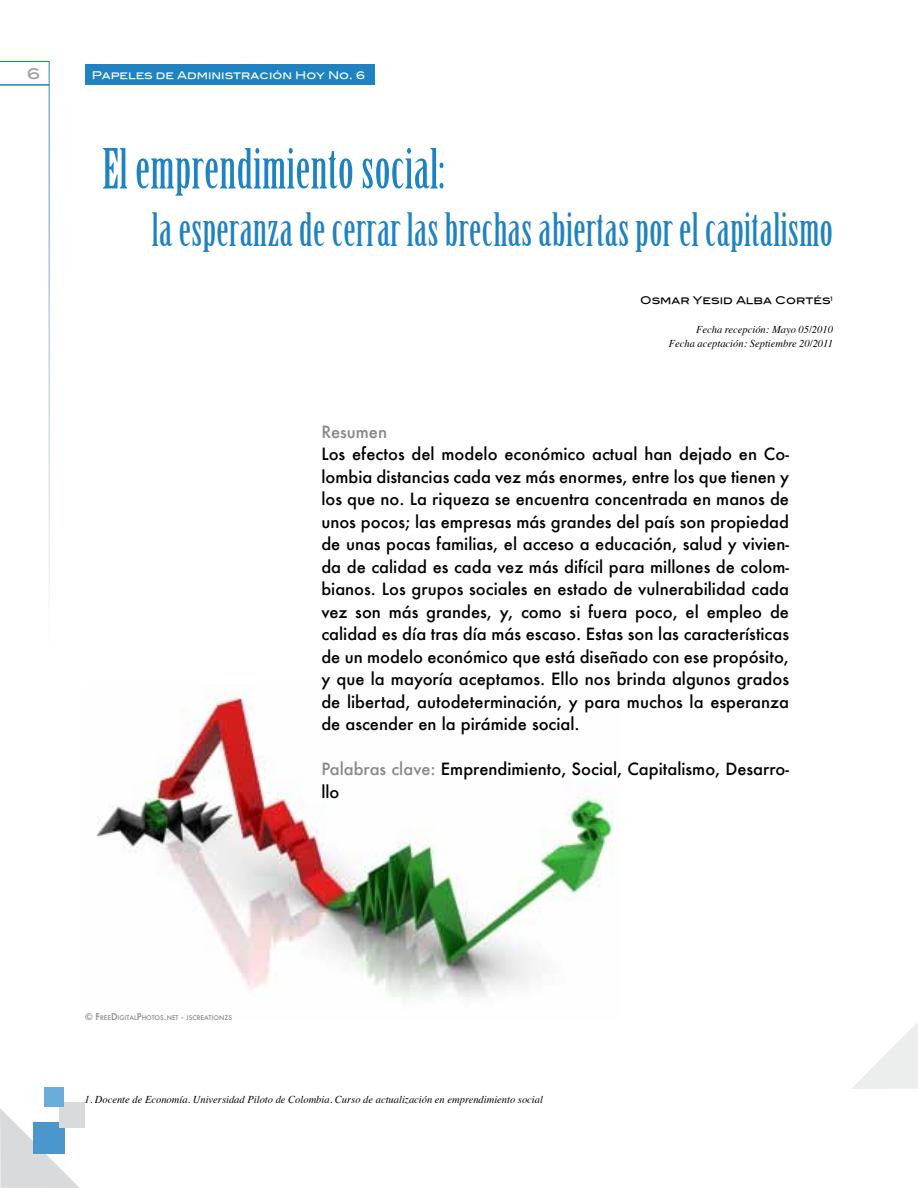
<style>
.page{position:relative;width:918px;height:1188px;background:#fff}
.page>*{position:absolute;margin:0;border:0;box-sizing:border-box;transform-origin:0 0}
.t1{font:54px "Birch Std";letter-spacing:.01em;color:#1f82c1}
.t2{font:45px "Birch Std";letter-spacing:.01em;color:#1f82c1}
.t3{font:500 16.5px/22.5px "Futura";color:#000;text-align:justify}
.t4{font:500 16.5px "Futura";color:#87888a}
.t5{font:15px "Blair Md ITCTT Medium";color:#9c9e9f}
.t6{font:italic 10.5px/13.5px "Times";color:#000;text-align:right}
.t7{font:10.5px "Blair Md ITCTT Medium";color:#fff}
.t8{font:10.5px "Blair Md ITCTT Medium";color:#000}
.t9{font:500 6.3px "Futura";color:#87888a}
.s1{font-size:9px}
.s2{color:#87888a}
</style>
<div class="page">
<svg style="left:852px;top:1022px;width:66px;height:67px"></svg>
<div style="left:85px;top:65px;width:289px;height:20px;background:#1f82c1"></div>
<svg style="left:0;top:1108px;width:80px;height:80px"></svg>
<div style="left:33px;top:1122px;width:32px;height:32px;background:#4a96cd"></div>
<div style="left:59px;top:1102px;width:25px;height:25px;background:#d9dadb"></div>
<div style="left:44px;top:1087px;width:20px;height:20px;background:#6aacda"></div>
<hr style="left:0;top:84px;width:50px;height:2px;background:#1f82c1">
<hr style="left:0;top:61px;width:50px;height:1px;background:#1f82c1">
<hr style="left:49px;top:61px;width:1px;height:592px;background:#fff">
<hr style="left:917px;top:40px;width:1px;height:37px;background:#d9dadb">
<img style="left:96px;top:693px;width:517px;height:305px">
<p class="t5" style="left:27px;top:61px;width:15px">6</p>
<p class="t7" style="left:92px;top:67px;width:275px">Papeles de Administración Hoy No. 6</p>
<h1 class="t1" style="left:102px;top:138px;width:343px">El emprendimiento social:</h1>
<h2 class="t2" style="left:152px;top:205px;width:683px">la esperanza de cerrar las brechas abiertas por el capitalismo</h2>
<p class="t8" style="left:640px;top:292px;width:194px">Osmar Yesid Alba Cortés<sup>1</sup></p>
<p class="t6" style="left:669px;top:322px;width:166px">Fecha recepción: Mayo 05/2010<br>Fecha aceptación: Septiembre 20/2011</p>
<p class="t9" style="left:85px;top:1014px;width:149px"><span class="s1">© F</span>REE<span class="s1">D</span>IGITAL<span class="s1">P</span>HOTOS<span class="s1">.</span>NET <span class="s1">-</span> JSCREATIONZS</p>
<p class="t4" style="left:321px;top:420px;width:67px">Resumen</p>
<p class="t3" style="left:321px;top:443px;width:469px">Los efectos del modelo económico actual han dejado en Co&shy;lombia distancias cada vez más enormes, entre los que tienen y los que no. La riqueza se encuentra concentrada en manos de unos pocos; las empresas más grandes del país son propiedad de unas pocas familias, el acceso a educación, salud y vivien&shy;da de calidad es cada vez más difícil para millones de colom&shy;bianos. Los grupos sociales en estado de vulnerabilidad cada vez son más grandes, y, como si fuera poco, el empleo de calidad es día tras día más escaso. Estas son las características de un modelo económico que está diseñado con ese propósito, y que la mayoría aceptamos. Ello nos brinda algunos grados de libertad, autodeterminación, y para muchos la esperanza de ascender en la pirámide social.</p>
<p class="t3" style="left:321px;top:758px;width:469px"><span class="s2">Palabras clave:</span> Emprendimiento, Social, Capitalismo, Desarro&shy;llo</p>
<p class="t6" style="left:84px;top:1092px;width:460px">1. Docente de Economía. Universidad Piloto de Colombia. Curso de actualización en emprendimiento social</p>
</div>
